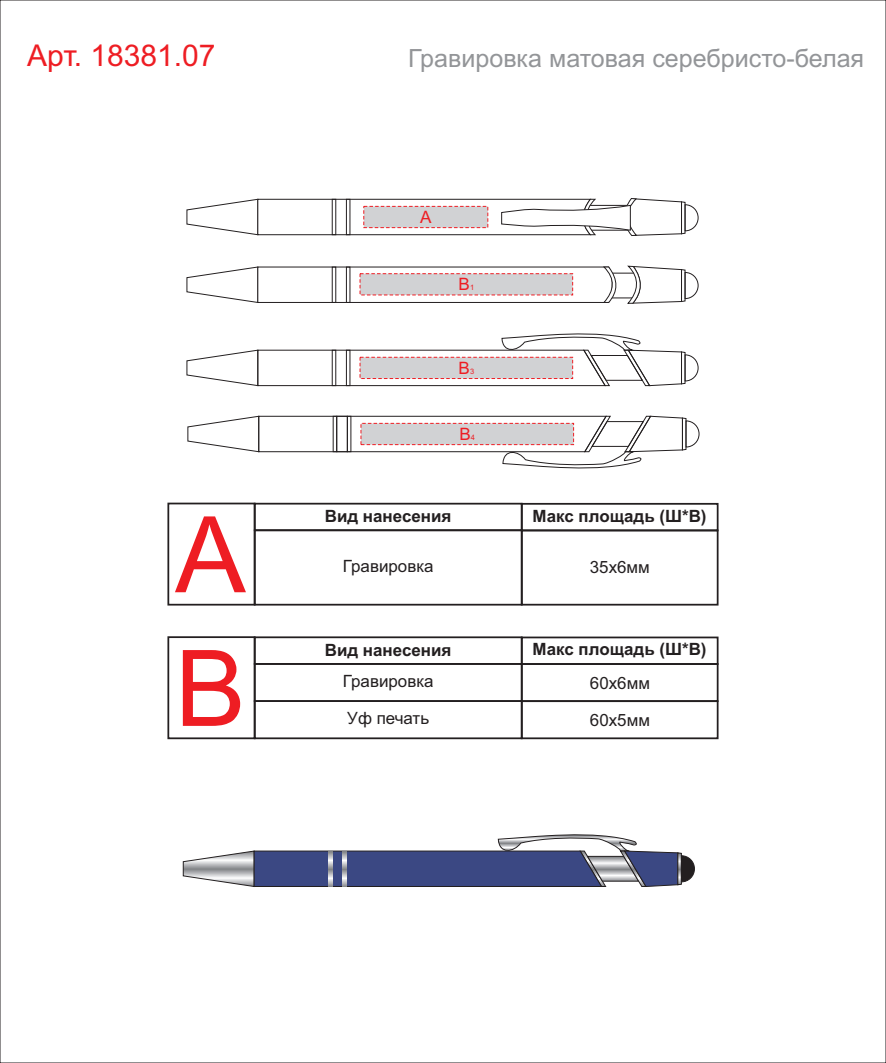
<style>
.page{position:relative;width:886px;height:1063px;background:#fff}
.page>*{position:absolute;margin:0;border:0;box-sizing:border-box;transform-origin:0 0}
.t1{font:105.88px "Arial";color:#ee1d23}
.t2{font:30px "Arial";color:#ee1d23}
.t3{font:25.12px "Arial";color:#939598}
.t4{font:17.12px "Arial";color:#ee1d23}
.t5{font:700 17px "Arial";color:#231f20}
.t6{font:17px/37.2px "Arial";color:#231f20}
.t7{font:7.5px "Arial";color:#ee1d23}
</style>
<div class="page">
<div style="left:254px;top:636px;width:269px;height:29px;border:2px solid #231f20"></div>
<div style="left:254px;top:663px;width:269px;height:39px;border:2px solid #231f20"></div>
<div style="left:254px;top:700px;width:269px;height:39px;border:2px solid #231f20"></div>
<div style="left:521px;top:637px;width:197px;height:28px;border:2px solid #231f20"></div>
<div style="left:521px;top:663px;width:197px;height:39px;border:2px solid #231f20"></div>
<div style="left:521px;top:700px;width:197px;height:39px;border:2px solid #231f20"></div>
<div style="left:167px;top:636px;width:89px;height:103px;border:2px solid #231f20"></div>
<div style="left:254px;top:503px;width:269px;height:28px;border:2px solid #231f20"></div>
<div style="left:254px;top:529px;width:269px;height:77px;border:2px solid #231f20"></div>
<div style="left:521px;top:503px;width:197px;height:28px;border:2px solid #231f20"></div>
<div style="left:521px;top:530px;width:197px;height:76px;border:2px solid #231f20"></div>
<div style="left:167px;top:503px;width:89px;height:103px;border:2px solid #231f20"></div>
<svg style="left:186px;top:333px;width:513px;height:54px"></svg>
<svg style="left:187px;top:415px;width:513px;height:54px"></svg>
<svg style="left:186px;top:265px;width:513px;height:39px"></svg>
<div style="left:332px;top:267px;width:4px;height:36px;border:1px solid #231f20"></div>
<div style="left:346px;top:267px;width:4px;height:36px;border:1px solid #231f20"></div>
<svg style="left:186px;top:198px;width:513px;height:38px"></svg>
<div style="left:332px;top:199px;width:4px;height:36px;border:1px solid #231f20"></div>
<div style="left:346px;top:199px;width:4px;height:36px;border:1px solid #231f20"></div>
<svg style="left:182px;top:834px;width:513px;height:53px"></svg>
<h2 class="t2" style="left:27px;top:45px;width:190px">Арт. 18381.07</h2>
<h3 class="t3" style="left:408px;top:49px;width:458px">Гравировка матовая серебристо-белая</h3>
<p class="t4" style="left:420px;top:211px;width:13px">А</p>
<p class="t4" style="left:459px;top:278px;width:13px">B</p>
<p class="t7" style="left:470px;top:285px;width:6px">1</p>
<p class="t4" style="left:459px;top:361px;width:13px">B</p>
<p class="t7" style="left:470px;top:368px;width:6px">3</p>
<p class="t4" style="left:459px;top:428px;width:13px">B</p>
<p class="t7" style="left:471px;top:435px;width:6px">4</p>
<h1 class="t1" style="left:175px;top:515px;width:72px">А</h1>
<p class="t5" style="left:325px;top:510px;width:128px">Вид нанесения</p>
<p class="t5" style="left:532px;top:509px;width:176px">Макс площадь (Ш*В)</p>
<p class="t6" style="left:343px;top:549px;width:92px">Гравировка</p>
<p class="t6" style="left:590px;top:550px;width:62px">35х6мм</p>
<h1 class="t1" style="left:175px;top:649px;width:72px">B</h1>
<p class="t5" style="left:325px;top:644px;width:128px">Вид нанесения</p>
<p class="t5" style="left:532px;top:643px;width:176px">Макс площадь (Ш*В)</p>
<p class="t6" style="left:343px;top:664px;width:92px">Гравировка<br>Уф печать</p>
<p class="t6" style="left:590px;top:665px;width:62px">60х6мм<br>60х5мм</p>
</div>
